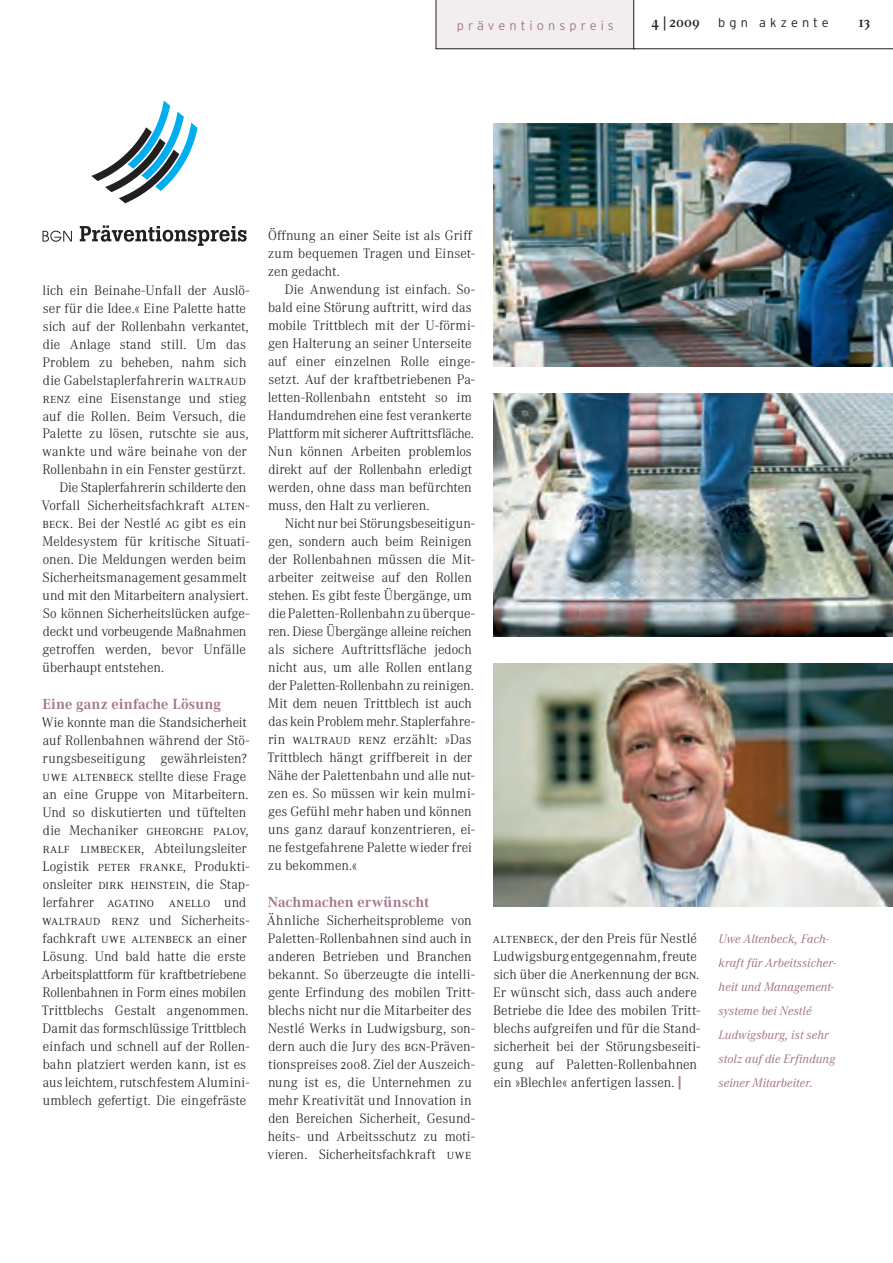
<style>
.page{position:relative;width:893px;height:1263px;background:#fff}
.page>*{position:absolute;margin:0;border:0;box-sizing:border-box;transform-origin:0 0}
.t1{font:700 14.25px "Corporate ABQ";color:#a2758b}
.t2{font:500 14.25px "Corporate A Expert BQ";letter-spacing:-.005em;color:#231f20}
.t3{font:300 13.5px/18px "Corporate ABQ";letter-spacing:-.005em;color:#231f20}
.t4{font:300 13.5px "Corporate A Expert BQ";letter-spacing:.02em;color:#231f20}
.t5{font:300 12.75px "Interstate";letter-spacing:.315em;color:#a2758b}
.t6{font:300 12.75px "Interstate";letter-spacing:.325em;color:#231f20}
.t7{font:italic 12px/24px "Corporate ABQ";letter-spacing:.01em;color:#a2758b}
.s1{font-family:"Corporate A Expert BQ"}
.s2{font-family:"Corporate ABQ"}
.s3{font-family:"Interstate";font-weight:700;color:#a2758b}
</style>
<div class="page">
<img style="left:493px;top:123px;width:400px;height:244px">
<svg style="left:80px;top:225px;width:167px;height:21px"></svg>
<svg style="left:43px;top:231px;width:29px;height:11px"></svg>
<svg style="left:91px;top:100px;width:107px;height:103px"></svg>
<img style="left:493px;top:393px;width:400px;height:244px">
<img style="left:493px;top:664px;width:400px;height:243px">
<svg style="left:436px;top:0;width:457px;height:49px"></svg>
<p class="t5" style="left:457px;top:18px;width:159px">präventionspreis</p>
<p class="t2" style="left:651px;top:14px;width:50px">4 | 2009</p>
<p class="t6" style="left:718px;top:15px;width:112px">bgn akzente</p>
<p class="t2" style="left:858px;top:15px;width:14px">1313</p>
<p class="t3" style="left:42px;top:281px;width:208px">lich ein Beinahe-Unfall der Auslö-</p>
<p class="t3" style="left:43px;top:299px;width:205px">ser für die Idee.« Eine Palette hatte</p>
<p class="t3" style="left:43px;top:317px;width:207px">sich auf der Rollenbahn verkantet,</p>
<p class="t3" style="left:43px;top:335px;width:205px">die Anlage stand still. Um das</p>
<p class="t3" style="left:42px;top:353px;width:205px">Problem zu beheben, nahm sich</p>
<p class="t3" style="left:43px;top:371px;width:205px">die Gabelstaplerfahrerin <span class="s1">waltraud</span></p>
<p class="t3" style="left:43px;top:389px;width:205px"><span class="s1">renz</span> eine Eisenstange und stieg</p>
<p class="t3" style="left:43px;top:407px;width:205px">auf die Rollen. Beim Versuch, die</p>
<p class="t3" style="left:42px;top:425px;width:208px">Palette zu lösen, rutschte sie aus,</p>
<p class="t3" style="left:42px;top:443px;width:206px">wankte und wäre beinahe von der</p>
<p class="t3" style="left:42px;top:461px;width:205px">Rollenbahn in ein Fenster gestürzt.</p>
<p class="t3" style="left:59px;top:479px;width:188px">Die Staplerfahrerin schilderte den</p>
<p class="t3" style="left:41px;top:497px;width:209px">Vorfall Sicherheitsfachkraft <span class="s1">alten-</span></p>
<p class="t3" style="left:43px;top:515px;width:205px"><span class="s1">beck</span>. Bei der Nestlé <span class="s1">ag</span> gibt es ein</p>
<p class="t3" style="left:42px;top:533px;width:208px">Meldesystem für kritische Situati-</p>
<p class="t3" style="left:43px;top:551px;width:205px">onen. Die Meldungen werden beim</p>
<p class="t3" style="left:43px;top:569px;width:205px">Sicherheitsmanagement gesammelt</p>
<p class="t3" style="left:43px;top:587px;width:207px">und mit den Mitarbeitern analysiert.</p>
<p class="t3" style="left:43px;top:605px;width:208px">So können Sicherheitslücken aufge-</p>
<p class="t3" style="left:43px;top:623px;width:205px">deckt und vorbeugende Maßnahmen</p>
<p class="t3" style="left:43px;top:641px;width:205px">getroffen werden, bevor Unfälle</p>
<p class="t3" style="left:43px;top:659px;width:123px">überhaupt entstehen.</p>
<p class="t1" style="left:42px;top:695px;width:180px">Eine ganz einfache Lösung</p>
<p class="t3" style="left:42px;top:713px;width:209px">Wie konnte man die Standsicherheit auf Rollenbahnen während der Stö&shy;rungsbeseitigung gewährleisten? <span class="s1">uwe altenbeck</span> stellte diese Frage an eine Gruppe von Mitarbeitern.<br>Und so diskutierten und tüftelten die Mechaniker <span class="s1">gheorghe palov</span>, <span class="s1">ralf limbecker</span>, Abteilungsleiter Logistik <span class="s1">peter franke</span>, Produkti&shy;onsleiter <span class="s1">dirk heinstein</span>, die Stap-</p>
<p class="t4" style="left:42px;top:894px;width:205px"><span class="s2">lerfahrer</span> agatino anello <span class="s2">und</span></p>
<p class="t3" style="left:41px;top:911px;width:209px"><span class="s1">waltraud renz</span> und Sicherheits&shy;fachkraft <span class="s1">uwe altenbeck</span> an einer Lösung. Und bald hatte die erste Arbeitsplattform für kraftbetriebene Rollenbahnen in Form eines mobilen Trittblechs Gestalt angenommen.<br>Damit das formschlüssige Trittblech einfach und schnell auf der Rollen&shy;bahn platziert werden kann, ist es aus leichtem, rutschfestem Alumini&shy;umblech gefertigt. Die eingefräste</p>
<p class="t3" style="left:268px;top:227px;width:208px">Öffnung an einer Seite ist als Griff zum bequemen Tragen und Einset&shy;zen gedacht.</p>
<p class="t3" style="left:268px;top:281px;width:208px;text-indent:17px">Die Anwendung ist einfach. So&shy;bald eine Störung auftritt, wird das mobile Trittblech mit der U-förmi&shy;gen Halterung an seiner Unterseite auf einer einzelnen Rolle einge&shy;setzt. Auf der kraftbetriebenen Pa&shy;letten-Rollenbahn entsteht so im Handumdrehen eine fest verankerte Plattform mit sicherer Auftrittsfläche.<br>Nun können Arbeiten problemlos direkt auf der Rollenbahn erledigt werden, ohne dass man befürchten muss, den Halt zu verlieren.</p>
<p class="t3" style="left:267px;top:515px;width:209px;text-indent:18px">Nicht nur bei Störungsbeseitigun&shy;gen, sondern auch beim Reinigen der Rollenbahnen müssen die Mit&shy;arbeiter zeitweise auf den Rollen stehen. Es gibt feste Übergänge, um die Paletten-Rollenbahn zu überque&shy;ren. Diese Übergänge alleine reichen als sichere Auftrittsfläche jedoch nicht aus, um alle Rollen entlang der Paletten-Rollenbahn zu reinigen.<br>Mit dem neuen Trittblech ist auch das kein Problem mehr. Staplerfahre&shy;rin <span class="s1">waltraud renz</span> erzählt: »Das Trittblech hängt griffbereit in der Nähe der Palettenbahn und alle nut&shy;zen es. So müssen wir kein mulmi&shy;ges Gefühl mehr haben und können uns ganz darauf konzentrieren, ei&shy;ne festgefahrene Palette wieder frei zu bekommen.«</p>
<p class="t1" style="left:268px;top:893px;width:163px">Nachmachen erwünscht</p>
<p class="t3" style="left:267px;top:911px;width:209px">Ähnliche Sicherheitsprobleme von Paletten-Rollenbahnen sind auch in anderen Betrieben und Branchen bekannt. So überzeugte die intelli&shy;gente Erfindung des mobilen Tritt&shy;blechs nicht nur die Mitarbeiter des Nestlé Werks in Ludwigsburg, son&shy;dern auch die Jury des <span class="s1">bgn</span>-Präven&shy;tionspreises <span class="s1">2008</span>. Ziel der Auszeich&shy;nung ist es, die Unternehmen zu mehr Kreativität und Innovation in den Bereichen Sicherheit, Gesund&shy;heits- und Arbeitsschutz zu moti&shy;vieren. Sicherheitsfachkraft <span class="s1">uwe</span></p>
<p class="t3" style="left:493px;top:929px;width:209px"><span class="s1">altenbeck</span>, der den Preis für Nestlé Ludwigsburg entgegennahm, freute sich über die Anerkennung der <span class="s1">bgn</span>.<br>Er wünscht sich, dass auch andere Betriebe die Idee des mobilen Tritt&shy;blechs aufgreifen und für die Stand&shy;sicherheit bei der Störungsbeseiti&shy;gung auf Paletten-Rollenbahnen ein »Blechle« anfertigen lassen. <span class="s3">|</span></p>
<p class="t7" style="left:719px;top:926px;width:119px">Uwe Altenbeck, Fach&shy;kraft für Arbeitssicher&shy;heit und Management&shy;systeme bei Nestlé<br>Ludwigsburg, ist sehr stolz auf die Erfindung seiner Mitarbeiter.</p>
</div>
